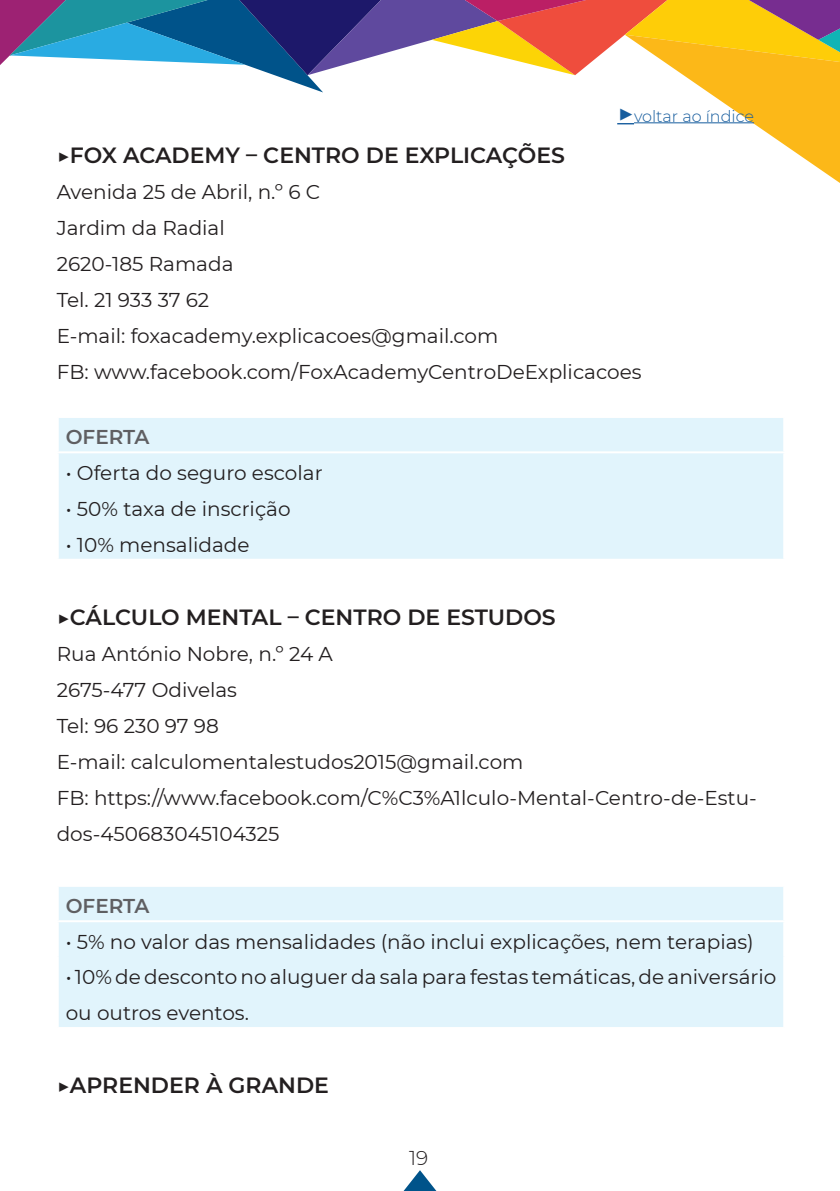
<style>
.page{position:relative;width:840px;height:1191px;background:#fff}
.page>*{position:absolute;margin:0;border:0;box-sizing:border-box;transform-origin:0 0}
.nome_empresa{font:600 22px "Montserrat";color:#231f20}
.descontos{font:20px/36px "Montserrat";color:#231f20}
.descontos-2{font:600 20px "Montserrat";color:#5f5f62}
.t1{font:300 20px "Montserrat";color:#231f20}
.nome_empresa-2{font:300 16px "Montserrat";color:#175d9e}
.s1{font-size:28px}
</style>
<div class="page">
<svg style="left:403px;top:1170px;width:34px;height:21px"></svg>
<div style="left:59px;top:418px;width:723px;height:141px;background:#e1f4fc"></div>
<hr style="left:57px;top:451px;width:727px;height:2px;background:#fff">
<div style="left:59px;top:887px;width:723px;height:140px;background:#e1f4fc"></div>
<hr style="left:57px;top:920px;width:727px;height:2px;background:#fff">
<svg style="left:0;top:0;width:839px;height:183px"></svg>
<hr style="left:633px;top:122px;width:120px;height:1px;background:#175d9e">
<p class="nome_empresa-2" style="left:617px;top:105px;width:138px"><span class="s1">▶</span>voltar ao índice</p>
<p class="nome_empresa" style="left:57px;top:140px;width:509px">▶FOX ACADEMY – CENTRO DE EXPLICAÇÕES</p>
<p class="descontos" style="left:57px;top:173px;width:265px">Avenida 25 de Abril, n.º 6 C</p>
<p class="descontos" style="left:57px;top:209px;width:169px">Jardim da Radial</p>
<p class="descontos" style="left:57px;top:245px;width:178px">2620-185 Ramada</p>
<p class="descontos" style="left:57px;top:281px;width:154px">Tel. 21 933 37 62</p>
<p class="descontos" style="left:57px;top:317px;width:443px">E-mail: foxacademy.explicacoes@gmail.com</p>
<p class="descontos" style="left:57px;top:353px;width:586px">FB: www.facebook.com/FoxAcademyCentroDeExplicacoes</p>
<p class="descontos-2" style="left:66px;top:423px;width:85px">OFERTA</p>
<p class="descontos" style="left:66px;top:454px;width:258px">• Oferta do seguro escolar</p>
<p class="descontos" style="left:66px;top:490px;width:226px">• 50% taxa de inscrição</p>
<p class="descontos" style="left:66px;top:526px;width:185px">• 10% mensalidade</p>
<p class="nome_empresa" style="left:57px;top:601px;width:500px">▶CÁLCULO MENTAL – CENTRO DE ESTUDOS</p>
<p class="descontos" style="left:57px;top:635px;width:277px">Rua António Nobre, n.º 24 A</p>
<p class="descontos" style="left:57px;top:671px;width:182px">2675-477 Odivelas</p>
<p class="descontos" style="left:57px;top:707px;width:164px">Tel: 96 230 97 98</p>
<p class="descontos" style="left:57px;top:743px;width:468px">E-mail: calculomentalestudos2015@gmail.com</p>
<p class="descontos" style="left:57px;top:779px;width:701px">FB: https://www.facebook.com/C%C3%A1lculo-Mental-Centro-de-Estu&shy;dos-450683045104325</p>
<p class="descontos-2" style="left:66px;top:892px;width:85px">OFERTA</p>
<p class="descontos" style="left:66px;top:922px;width:689px">• 5% no valor das mensalidades (não inclui explicações, nem terapias)</p>
<p class="descontos" style="left:66px;top:958px;width:711px">• 10% de desconto no aluguer da sala para festas temáticas, de aniversário ou outros eventos.</p>
<p class="nome_empresa" style="left:57px;top:1069px;width:273px">▶APRENDER À GRANDE</p>
<p class="t1" style="left:409px;top:1144px;width:21px">19</p>
</div>
